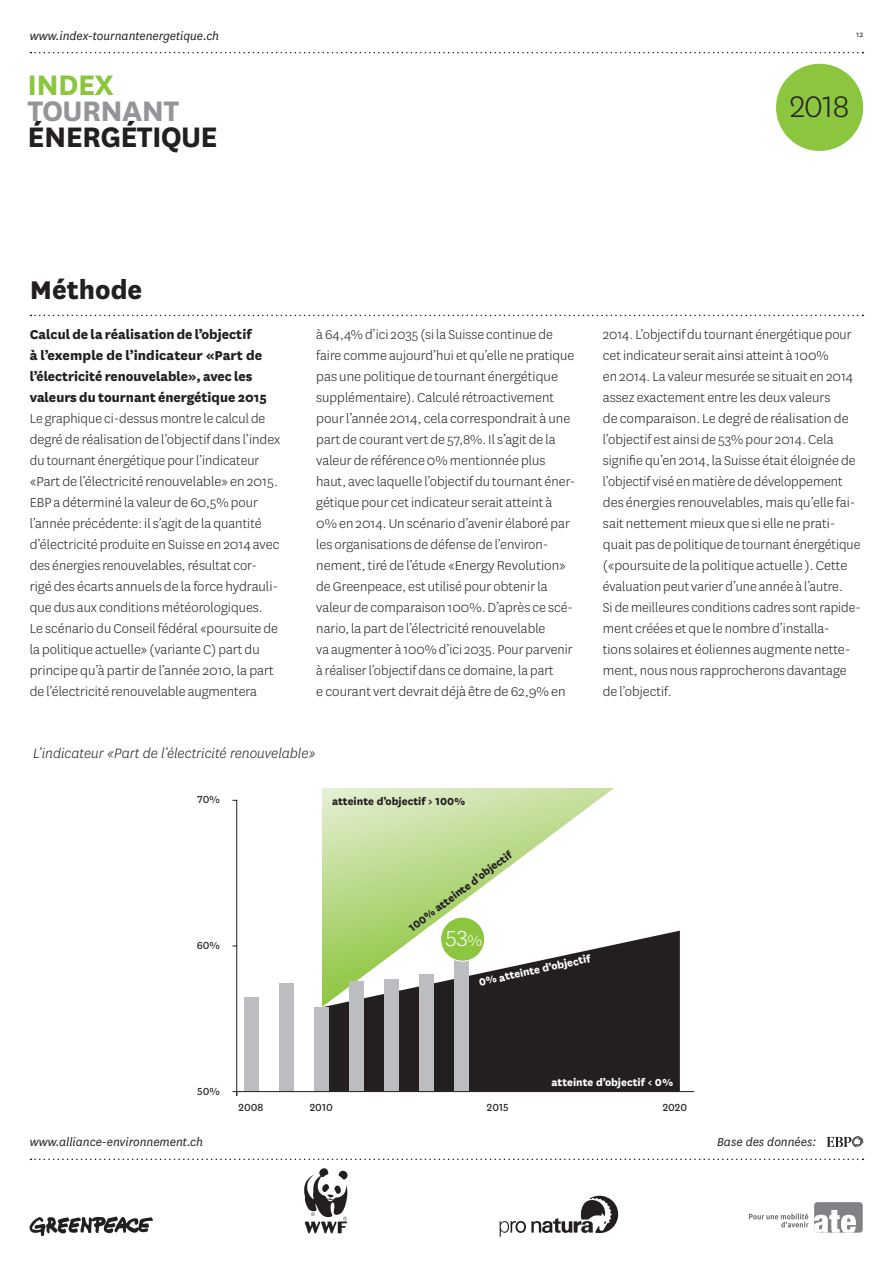
<style>
.page{position:relative;width:893px;height:1263px;background:#fff}
.page>*{position:absolute;margin:0;border:0;box-sizing:border-box;transform-origin:0 0}
.t1{font:300 34.8px "National";color:#231f20}
.t2{font:700 33px "National";letter-spacing:-.02em;color:#231f20}
.t3{font:700 33px "National";letter-spacing:-.02em;color:#939598}
.t4{font:700 33px "National";letter-spacing:-.02em;color:#8bc63e}
.t5{font:800 30px "National";color:#231f20}
.t6{font:300 25.5px "National";color:#fff}
.t7{font:italic 300 15.75px "National";color:#231f20}
.t8{font:300 15px/21px "National";color:#231f20}
.t9{font:800 15px/21px "National";color:#231f20}
.t10{font:italic 13.5px "National";color:#231f20}
.t11{font:800 12px "National";color:#231f20}
.t12{font:800 12px "National";color:#fff}
.t13{font:12px "National";color:#231f20}
.t14{font:9px "National";color:#231f20}
.s1{font-size:18px}
</style>
<div class="page">
<svg style="left:31px;top:52px;width:832px;height:1px"></svg>
<div style="left:776px;top:64px;width:87px;height:87px;background:#8bc63e;border-radius:50%"></div>
<svg style="left:827px;top:1136px;width:37px;height:11px"></svg>
<svg style="left:31px;top:1158px;width:832px;height:2px"></svg>
<div style="left:814px;top:1202px;width:49px;height:30px;background:#808285;border-radius:3px"></div>
<svg style="left:749px;top:1210px;width:107px;height:22px"></svg>
<svg style="left:30px;top:1216px;width:123px;height:20px"></svg>
<svg style="left:500px;top:1195px;width:119px;height:42px"></svg>
<svg style="left:304px;top:1168px;width:44px;height:65px"></svg>
<svg style="left:31px;top:315px;width:832px;height:1px"></svg>
<svg style="left:322px;top:788px;width:292px;height:143px"></svg>
<svg style="left:322px;top:931px;width:358px;height:160px;fill:#231f20"></svg>
<hr style="left:236px;top:800px;width:1px;height:291px;background:#231f20">
<div style="left:455px;top:939px;width:14px;height:152px;background:#bcbdc0"></div>
<div style="left:420px;top:974px;width:14px;height:117px;background:#bcbdc0"></div>
<div style="left:384px;top:979px;width:15px;height:112px;background:#bcbdc0"></div>
<div style="left:349px;top:981px;width:15px;height:110px;background:#bcbdc0"></div>
<div style="left:314px;top:1007px;width:14px;height:84px;background:#bcbdc0"></div>
<div style="left:279px;top:983px;width:14px;height:108px;background:#bcbdc0"></div>
<div style="left:244px;top:997px;width:14px;height:94px;background:#bcbdc0"></div>
<div style="left:441px;top:917px;width:44px;height:44px;background:#8bc63e;border-radius:50%"></div>
<div style="left:440px;top:917px;width:45px;height:44px;border:1px solid #fff;border-radius:50%"></div>
<hr style="left:237px;top:1091px;width:457px;height:1px;background:#231f20">
<p class="t10" style="left:30px;top:27px;width:191px">www.index-tournantenergetique.ch</p>
<h2 class="t4" style="left:28px;top:62px;width:88px">INDEX</h2>
<h2 class="t3" style="left:28px;top:88px;width:153px">TOURNANT</h2>
<h2 class="t2" style="left:28px;top:114px;width:192px">ÉNERGÉTIQUE</h2>
<p class="t14" style="left:856px;top:28px;width:9px">12</p>
<h1 class="t1" style="left:790px;top:85px;width:61px">2018</h1>
<h3 class="t5" style="left:30px;top:269px;width:114px">Méthode</h3>
<p class="t9" style="left:30px;top:323px;width:239px">Calcul de la réalisation de l’objectif<br>à l’exemple de l’indicateur «Part de l’électricité renouvelable», avec les valeurs du tournant énergétique 2015</p>
<p class="t8" style="left:30px;top:408px;width:252px">Le graphique ci-dessus montre le calcul de degré de réalisation de l’objectif dans l’index du tournant énergétique pour l’indicateur «Part de l’électricité renouvelable» en 2015.<br>EBP a déterminé la valeur de 60,5% pour l’année précédente: il s’agit de la quantité d’électricité produite en Suisse en 2014 avec des énergies renouvelables, résultat cor&shy;rigé des écarts annuels de la force hydrauli&shy;que dus aux conditions météorologiques.<br>Le scénario du Conseil fédéral «poursuite de la politique actuelle» (variante C) part du principe qu’à partir de l’année 2010, la part de l’électricité renouvelable augmentera</p>
<p class="t8" style="left:316px;top:324px;width:261px">à 64,4% d’ici 2035 (si la Suisse continue de faire comme aujourd’hui et qu’elle ne pratique pas une politique de tournant énergétique supplémentaire). Calculé rétroactivement pour l’année 2014, cela correspondrait à une part de courant vert de 57,8%. Il s’agit de la valeur de référence 0% mentionnée plus haut, avec laquelle l’objectif du tournant éner&shy;gétique pour cet indicateur serait atteint à 0% en 2014. Un scénario d’avenir élaboré par les organisations de défense de l’environ&shy;nement, tiré de l’étude «Energy Revolution» de Greenpeace, est utilisé pour obtenir la valeur de comparaison 100%. D’après ce scé&shy;nario, la part de l’électricité renouvelable<br>va augmenter à 100% d’ici 2035. Pour parvenir à réaliser l’objectif dans ce domaine, la part<br>e courant vert devrait déjà être de 62,9% en</p>
<p class="t8" style="left:603px;top:324px;width:260px">2014. L’objectif du tournant énergétique pour cet indicateur serait ainsi atteint à 100%<br>en 2014. La valeur mesurée se situait en 2014 assez exactement entre les deux valeurs<br>de comparaison. Le degré de réalisation de l’objectif est ainsi de 53% pour 2014. Cela signifie qu’en 2014, la Suisse était éloignée de l’objectif visé en matière de développement des énergies renouvelables, mais qu’elle fai&shy;sait nettement mieux que si elle ne prati&shy;quait pas de politique de tournant énergétique («poursuite de la politique actuelle ). Cette évaluation peut varier d’une année à l’autre.<br>Si de meilleures conditions cadres sont rapide&shy;ment créées et que le nombre d’installa&shy;tions solaires et éoliennes augmente nette&shy;ment, nous nous rapprocherons davantage de l’objectif.</p>
<p class="t7" style="left:33px;top:744px;width:284px">L’indicateur «Part de l’électricité renouvelable»</p>
<p class="t13" style="left:198px;top:792px;width:24px">70%</p>
<p class="t13" style="left:197px;top:937px;width:25px">60%</p>
<p class="t11" style="left:332px;top:793px;width:135px">atteinte d’objectif &gt; 100%</p>
<p class="t11" style="left:405px;top:922px;width:127px;rotate:-37deg">100% atteinte d’objectif</p>
<p class="t12" style="left:477px;top:973px;width:115px;rotate:-12deg">0% atteinte d’objectif</p>
<h3 class="t6" style="left:445px;top:923px;width:38px">53<span class="s1">%</span></h3>
<p class="t13" style="left:197px;top:1083px;width:24px">50%</p>
<p class="t12" style="left:551px;top:1073px;width:123px">atteinte d’objectif &lt; 0%</p>
<p class="t13" style="left:239px;top:1099px;width:26px">2008</p>
<p class="t13" style="left:310px;top:1099px;width:24px">2010</p>
<p class="t13" style="left:487px;top:1099px;width:23px">2015</p>
<p class="t13" style="left:663px;top:1099px;width:26px">2020</p>
<p class="t10" style="left:30px;top:1134px;width:175px">www.alliance-environnement.ch</p>
<p class="t10" style="left:717px;top:1134px;width:101px">Base des données:</p>
</div>
